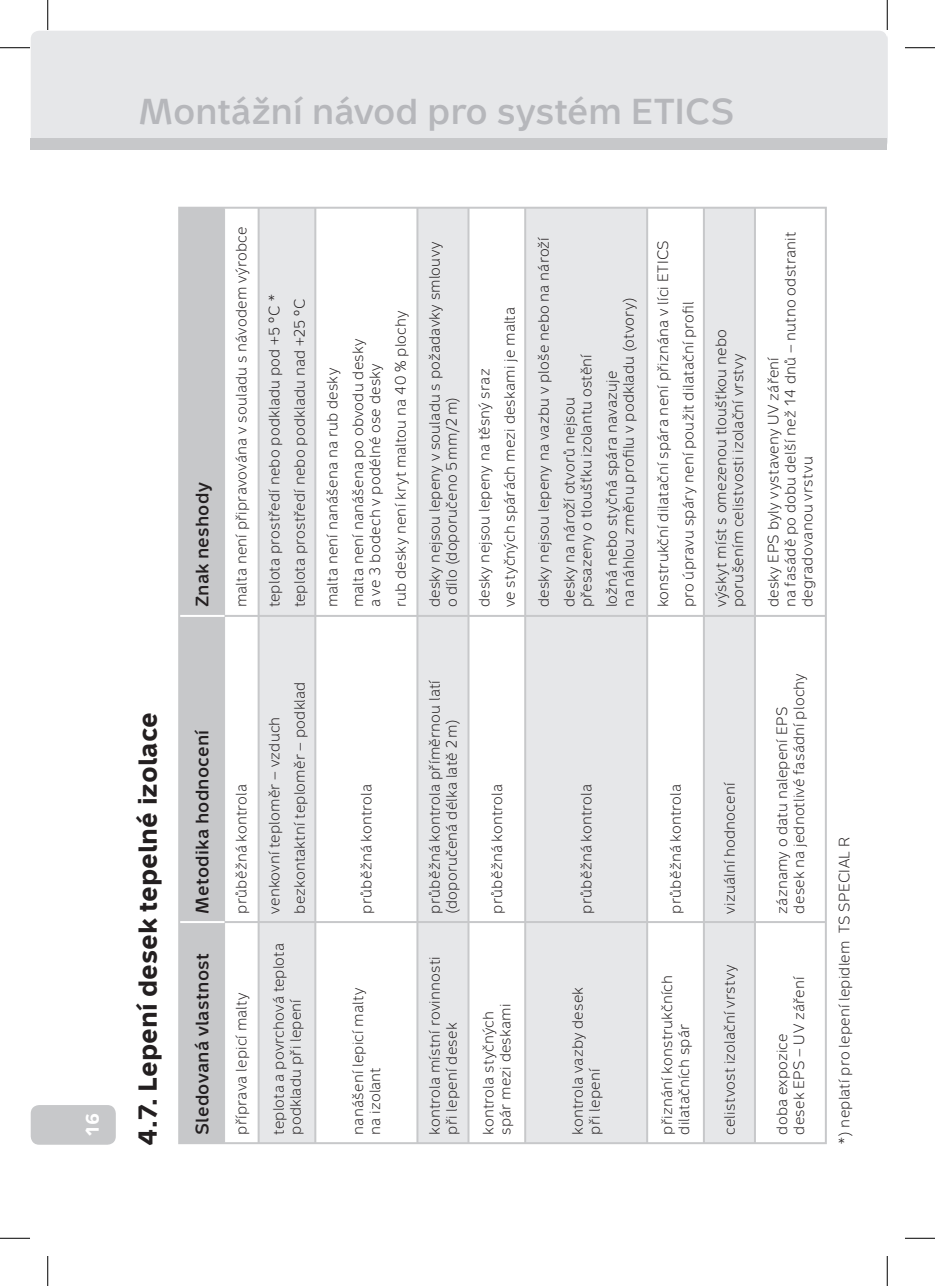
<style>
.page{position:relative;width:935px;height:1286px;background:#fff}
.page>*{position:absolute;margin:0;border:0;box-sizing:border-box;transform-origin:0 0}
.t1{font:700 36px "Metron Light Pro";letter-spacing:-.005em;color:#b6b7bb}
.t2{font:700 26px "Metron Text Pro";color:#231f20}
.t3{font:700 18px "Metron Light Pro";letter-spacing:.015em;color:#231f20}
.t4{font:700 18px "Metron Text Pro";color:#fff}
.t5{font:15px/17px "Metron Light Pro";letter-spacing:.015em;color:#231f20}
</style>
<div class="page">
<div style="left:31px;top:31px;width:856px;height:119px;background:#e6e7e9;border-radius:9px"></div>
<div style="left:31px;top:138px;width:856px;height:12px;background:#c7c8ca"></div>
<div style="left:31px;top:1105px;width:85px;height:40px;background:#c7c8ca;border-radius:9px"></div>
<svg style="left:887px;top:37px;width:1px;height:107px"></svg>
<div style="left:180px;top:209px;width:44px;height:933px;background:#c7c8ca"></div>
<svg style="left:259px;top:209px;width:495px;height:933px;fill:#e6e7e9"></svg>
<hr style="left:178px;top:922px;width:2px;height:222px;background:#c7c8ca">
<hr style="left:180px;top:1142px;width:44px;height:2px;background:#c7c8ca">
<hr style="left:178px;top:207px;width:2px;height:715px;background:#c7c8ca">
<hr style="left:180px;top:207px;width:44px;height:2px;background:#c7c8ca">
<hr style="left:224px;top:1142px;width:33px;height:2px;background:#c7c8ca">
<hr style="left:225px;top:921px;width:32px;height:2px;background:#c7c8ca">
<hr style="left:225px;top:615px;width:32px;height:2px;background:#c7c8ca">
<hr style="left:224px;top:207px;width:33px;height:2px;background:#c7c8ca">
<hr style="left:257px;top:922px;width:2px;height:222px;background:#c7c8ca">
<hr style="left:259px;top:1142px;width:55px;height:2px;background:#c7c8ca">
<hr style="left:257px;top:616px;width:2px;height:306px;background:#c7c8ca">
<hr style="left:259px;top:921px;width:55px;height:2px;background:#c7c8ca">
<hr style="left:257px;top:207px;width:2px;height:409px;background:#c7c8ca">
<hr style="left:259px;top:615px;width:55px;height:2px;background:#c7c8ca">
<hr style="left:259px;top:207px;width:55px;height:2px;background:#c7c8ca">
<hr style="left:314px;top:922px;width:2px;height:222px;background:#c7c8ca">
<hr style="left:316px;top:1142px;width:100px;height:2px;background:#c7c8ca">
<hr style="left:314px;top:616px;width:2px;height:306px;background:#c7c8ca">
<hr style="left:316px;top:921px;width:100px;height:2px;background:#c7c8ca">
<hr style="left:314px;top:207px;width:2px;height:409px;background:#c7c8ca">
<hr style="left:316px;top:615px;width:100px;height:2px;background:#c7c8ca">
<hr style="left:316px;top:207px;width:100px;height:2px;background:#c7c8ca">
<hr style="left:416px;top:922px;width:2px;height:222px;background:#c7c8ca">
<hr style="left:418px;top:1142px;width:49px;height:2px;background:#c7c8ca">
<hr style="left:416px;top:616px;width:2px;height:306px;background:#c7c8ca">
<hr style="left:418px;top:921px;width:49px;height:2px;background:#c7c8ca">
<hr style="left:416px;top:207px;width:2px;height:409px;background:#c7c8ca">
<hr style="left:418px;top:615px;width:49px;height:2px;background:#c7c8ca">
<hr style="left:418px;top:207px;width:49px;height:2px;background:#c7c8ca">
<hr style="left:467px;top:922px;width:2px;height:222px;background:#c7c8ca">
<hr style="left:469px;top:1142px;width:55px;height:2px;background:#c7c8ca">
<hr style="left:467px;top:616px;width:2px;height:306px;background:#c7c8ca">
<hr style="left:469px;top:921px;width:55px;height:2px;background:#c7c8ca">
<hr style="left:467px;top:207px;width:2px;height:409px;background:#c7c8ca">
<hr style="left:469px;top:615px;width:55px;height:2px;background:#c7c8ca">
<hr style="left:469px;top:207px;width:55px;height:2px;background:#c7c8ca">
<hr style="left:524px;top:922px;width:2px;height:222px;background:#c7c8ca">
<hr style="left:526px;top:1142px;width:120px;height:2px;background:#c7c8ca">
<hr style="left:524px;top:616px;width:2px;height:306px;background:#c7c8ca">
<hr style="left:526px;top:921px;width:120px;height:2px;background:#c7c8ca">
<hr style="left:524px;top:207px;width:2px;height:409px;background:#c7c8ca">
<hr style="left:526px;top:615px;width:120px;height:2px;background:#c7c8ca">
<hr style="left:526px;top:207px;width:120px;height:2px;background:#c7c8ca">
<hr style="left:646px;top:922px;width:2px;height:222px;background:#c7c8ca">
<hr style="left:648px;top:1142px;width:55px;height:2px;background:#c7c8ca">
<hr style="left:646px;top:616px;width:2px;height:306px;background:#c7c8ca">
<hr style="left:648px;top:921px;width:55px;height:2px;background:#c7c8ca">
<hr style="left:646px;top:207px;width:2px;height:409px;background:#c7c8ca">
<hr style="left:648px;top:615px;width:55px;height:2px;background:#c7c8ca">
<hr style="left:648px;top:207px;width:55px;height:2px;background:#c7c8ca">
<hr style="left:703px;top:922px;width:2px;height:222px;background:#c7c8ca">
<hr style="left:705px;top:1142px;width:49px;height:2px;background:#c7c8ca">
<hr style="left:703px;top:616px;width:2px;height:306px;background:#c7c8ca">
<hr style="left:705px;top:921px;width:49px;height:2px;background:#c7c8ca">
<hr style="left:703px;top:207px;width:2px;height:409px;background:#c7c8ca">
<hr style="left:705px;top:615px;width:49px;height:2px;background:#c7c8ca">
<hr style="left:705px;top:207px;width:49px;height:2px;background:#c7c8ca">
<hr style="left:754px;top:922px;width:2px;height:222px;background:#c7c8ca">
<hr style="left:756px;top:1142px;width:68px;height:2px;background:#c7c8ca">
<hr style="left:754px;top:616px;width:2px;height:306px;background:#c7c8ca">
<hr style="left:756px;top:921px;width:68px;height:2px;background:#c7c8ca">
<hr style="left:754px;top:207px;width:2px;height:409px;background:#c7c8ca">
<hr style="left:756px;top:615px;width:68px;height:2px;background:#c7c8ca">
<hr style="left:756px;top:207px;width:68px;height:2px;background:#c7c8ca">
<hr style="left:824px;top:616px;width:2px;height:528px;background:#c7c8ca">
<hr style="left:824px;top:207px;width:2px;height:409px;background:#c7c8ca">
<hr style="left:224px;top:616px;width:1px;height:526px;background:#c7c8ca">
<hr style="left:224px;top:209px;width:1px;height:407px;background:#c7c8ca">
<hr style="left:180px;top:921px;width:44px;height:2px;background:#fff">
<hr style="left:180px;top:615px;width:44px;height:2px;background:#fff">
<hr style="left:0;top:47px;width:30px;height:1px;background:#000">
<hr style="left:904px;top:47px;width:30px;height:1px;background:#000">
<hr style="left:0;top:1238px;width:30px;height:1px;background:#000">
<hr style="left:904px;top:1238px;width:30px;height:1px;background:#000">
<hr style="left:47px;top:0;width:1px;height:30px;background:#000">
<hr style="left:47px;top:1256px;width:1px;height:30px;background:#000">
<hr style="left:886px;top:0;width:1px;height:30px;background:#000">
<hr style="left:886px;top:1256px;width:1px;height:30px;background:#000">
<h1 class="t1" style="left:138px;top:98px;width:597px">Montážní návod pro systém ETICS</h1>
<p class="t4" style="left:86px;top:1137px;width:25px;rotate:-90deg">16</p>
<h2 class="t2" style="left:138px;top:1146px;width:434px;rotate:-90deg">4.7. Lepení desek tepelné izolace</h2>
<p class="t3" style="left:196px;top:607px;width:126px;rotate:-90deg">Znak neshody</p>
<p class="t5" style="left:234px;top:607px;width:382px;rotate:-90deg">malta není připravována v souladu s návodem výrobce</p>
<p class="t5" style="left:262px;top:607px;width:316px;line-height:25.6px;rotate:-90deg">teplota prostředí nebo podkladu pod +5 °C * teplota prostředí nebo podkladu nad +25 °C</p>
<p class="t5" style="left:363px;top:607px;width:298px;line-height:25.6px;rotate:-90deg">a ve 3 bodech v podélné ose desky<br>rub desky není kryt maltou na 40 % plochy</p>
<p class="t5" style="left:321px;top:607px;width:270px;line-height:25.6px;rotate:-90deg">malta není nanášena na rub desky malta není nanášena po obvodu desky</p>
<p class="t5" style="left:427px;top:607px;width:367px;rotate:-90deg">desky nejsou lepeny v souladu s požadavky smlouvy o dílo (doporučeno 5 mm/2 m)</p>
<p class="t5" style="left:472px;top:607px;width:302px;line-height:25.6px;rotate:-90deg">desky nejsou lepeny na těsný sraz<br>ve styčných spárách mezi deskami je malta</p>
<p class="t5" style="left:532px;top:607px;width:372px;line-height:25.6px;rotate:-90deg">desky nejsou lepeny na vazbu v ploše nebo na nároží desky na nároží otvorů nejsou</p>
<p class="t5" style="left:621px;top:607px;width:311px;rotate:-90deg">na náhlou změnu profilu v podkladu (otvory)</p>
<p class="t5" style="left:574px;top:607px;width:255px;line-height:25.6px;rotate:-90deg">přesazeny o tloušťku izolantu ostění ložná nebo styčná spára navazuje</p>
<p class="t5" style="left:651px;top:607px;width:369px;line-height:25.6px;rotate:-90deg">konstrukční dilatační spára není přiznána v líci ETICS pro úpravu spáry není použit dilatační profil</p>
<p class="t5" style="left:713px;top:607px;width:280px;rotate:-90deg">výskyt míst s omezenou tloušťkou nebo porušením celistvosti izolační vrstvy</p>
<p class="t5" style="left:766px;top:607px;width:377px;rotate:-90deg">desky EPS byly vystaveny UV záření<br>na fasádě po dobu delší než 14 dnů – nutno odstranit degradovanou vrstvu</p>
<p class="t3" style="left:196px;top:914px;width:185px;rotate:-90deg">Metodika hodnocení</p>
<p class="t3" style="left:196px;top:1135px;width:183px;rotate:-90deg">Sledovaná vlastnost</p>
<p class="t5" style="left:234px;top:914px;width:131px;rotate:-90deg">průběžná kontrola</p>
<p class="t5" style="left:234px;top:1135px;width:144px;rotate:-90deg">příprava lepicí malty</p>
<p class="t5" style="left:262px;top:914px;width:234px;line-height:25.6px;rotate:-90deg">venkovní teploměr – vzduch bezkontaktní teploměr – podklad</p>
<p class="t5" style="left:271px;top:1135px;width:193px;rotate:-90deg">teplota a povrchová teplota podkladu při lepení</p>
<p class="t5" style="left:359px;top:914px;width:131px;rotate:-90deg">průběžná kontrola</p>
<p class="t5" style="left:350px;top:1135px;width:148px;rotate:-90deg">nanášení lepicí malty na izolant</p>
<p class="t5" style="left:427px;top:914px;width:235px;rotate:-90deg">průběžná kontrola příměrnou latí (doporučená délka latě 2 m)</p>
<p class="t5" style="left:427px;top:1135px;width:180px;rotate:-90deg">kontrola místní rovinnosti při lepení desek</p>
<p class="t5" style="left:489px;top:914px;width:131px;rotate:-90deg">průběžná kontrola</p>
<p class="t5" style="left:481px;top:1135px;width:132px;rotate:-90deg">kontrola styčných spár mezi deskami</p>
<p class="t5" style="left:579px;top:914px;width:131px;rotate:-90deg">průběžná kontrola</p>
<p class="t5" style="left:570px;top:1135px;width:149px;rotate:-90deg">kontrola vazby desek při lepení</p>
<p class="t5" style="left:668px;top:914px;width:131px;rotate:-90deg">průběžná kontrola</p>
<p class="t5" style="left:659px;top:1135px;width:161px;rotate:-90deg">přiznání konstrukčních dilatačních spár</p>
<p class="t5" style="left:722px;top:914px;width:132px;rotate:-90deg">vizuální hodnocení</p>
<p class="t5" style="left:722px;top:1135px;width:172px;rotate:-90deg">celistvost izolační vrstvy</p>
<p class="t5" style="left:774px;top:914px;width:242px;rotate:-90deg">záznamy o datu nalepení EPS desek na jednotlivé fasádní plochy</p>
<p class="t5" style="left:774px;top:1135px;width:159px;rotate:-90deg">doba expozice<br>desek EPS – UV záření</p>
<p class="t5" style="left:837px;top:1145px;width:309px;rotate:-90deg">*) neplatí pro lepení lepidlem TS SPECIAL R</p>
</div>
